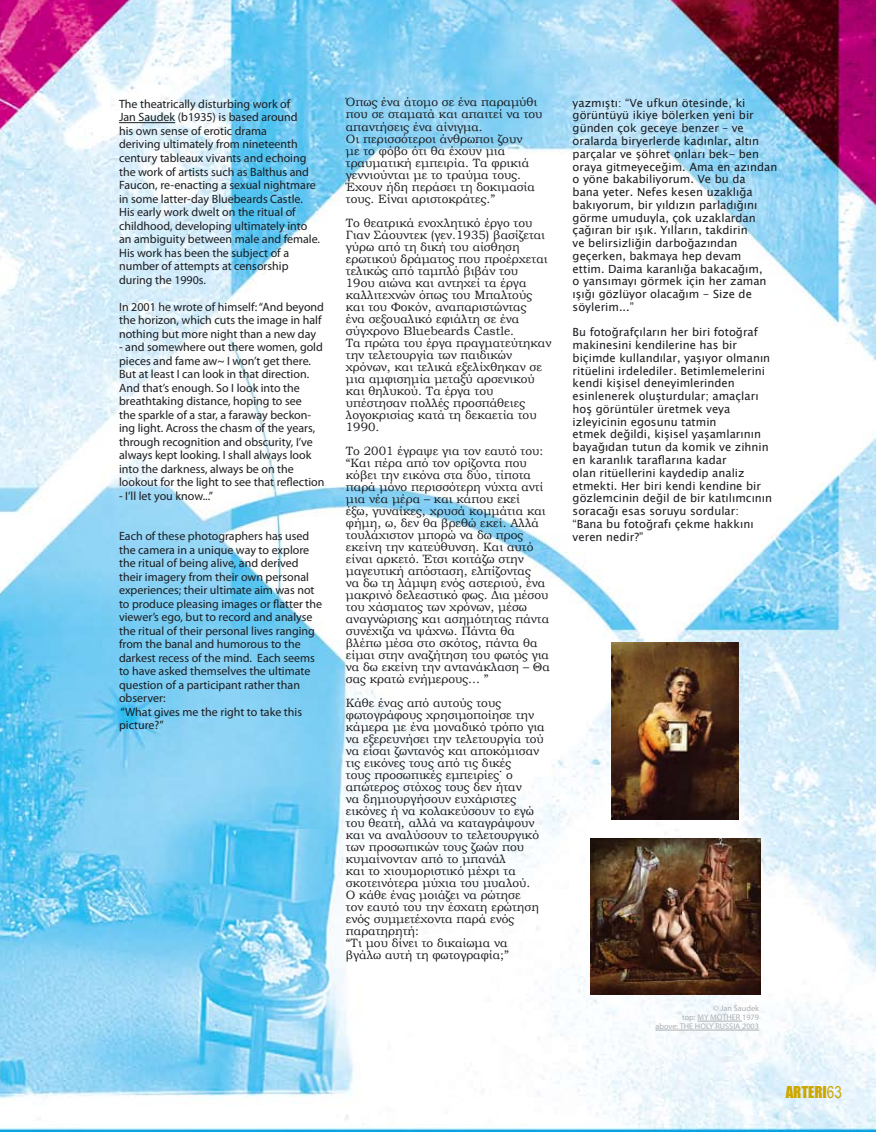
<style>
.page{position:relative;width:876px;height:1132px;background:#fff}
.page>*{position:absolute;margin:0;border:0;box-sizing:border-box;transform-origin:0 0}
.t1{font:15px "Impact";color:#cda700}
.t2{font:12px/12px "Bookman Old Style";color:#1b1c20}
.t3{font:12px/13.5px "Myriad Pro";color:#1b1c20}
.t4{font:11.25px/12.8px "Lucida Sans Unicode";color:#1b1c20}
.t5{font:8.25px/9px "Myriad Pro";color:#adafb2;text-align:right}
.s1{font-family:"Arial Narrow";font-size:16.5px}
</style>
<div class="page">
<img style="left:0;top:0;width:876px;height:1131px">
<hr style="left:119px;top:122px;width:56px;height:1px;background:#1b1c20">
<hr style="left:697px;top:1020px;width:45px;height:1px;background:#adafb2">
<hr style="left:655px;top:1029px;width:104px;height:1px;background:#adafb2">
<img style="left:611px;top:642px;width:128px;height:177px">
<img style="left:590px;top:838px;width:170px;height:155px">
<p class="t3" style="left:119px;top:97px;width:202px">The theatrically disturbing work of<br>Jan Saudek (b1935) is based around<br>his own sense of erotic drama<br>deriving ultimately from nineteenth century tableaux vivants and echoing the work of artists such as Balthus and Faucon, re-enacting a sexual nightmare in some latter-day Bluebeards Castle.<br>His early work dwelt on the ritual of childhood, developing ultimately into an ambiguity between male and female.<br>His work has been the subject of a number of attempts at censorship during the 1990s.</p>
<p class="t3" style="left:119px;top:299px;width:206px">In 2001 he wrote of himself: “And beyond the horizon, which cuts the image in half nothing but more night than a new day</p>
<p class="t3" style="left:119px;top:340px;width:207px">- and somewhere out there women, gold pieces and fame aw~ I won’t get there.<br>But at least I can look in that direction.<br>And that’s enough. So I look into the breathtaking distance, hoping to see<br>the sparkle of a star, a faraway beckon&shy;ing light. Across the chasm of the years, through recognition and obscurity, I’ve always kept looking. I shall always look into the darkness, always be on the lookout for the light to see that reflection</p>
<p class="t3" style="left:119px;top:488px;width:96px">- I’ll let you know...”</p>
<p class="t3" style="left:119px;top:529px;width:205px">Each of these photographers has used the camera in a unique way to explore the ritual of being alive, and derived their imagery from their own personal experiences; their ultimate aim was not to produce pleasing images or flatter the viewer’s ego, but to record and analyse the ritual of their personal lives ranging from the banal and humorous to the darkest recess of the mind. Each seems to have asked themselves the ultimate question of a participant rather than observer:<br>“What gives me the right to take this picture?”</p>
<p class="t2" style="left:346px;top:96px;width:198px">Όπως ένα άτομο σε ένα παραμύθι που σε σταματά και απαιτεί να του απαντήσεις ένα αίνιγμα.<br>Οι περισσότεροι άνθρωποι ζουν<br>με το φόβο ότι θα έχουν μια τραυματική εμπειρία. Τα φρικιά γεννιούνται με το τραύμα τους.<br>Έχουν ήδη περάσει τη δοκιμασία τους. Είναι αριστοκράτες.”</p>
<p class="t2" style="left:346px;top:216px;width:207px">Το θεατρικά ενοχλητικό έργο του<br>Γιαν Σάουντεκ (γεν.1935) βασίζεται γύρω από τη δική του αίσθηση ερωτικού δράματος που προέρχεται τελικώς από ταμπλό βιβάν του<br>19ου αιώνα και αντηχεί τα έργα καλλιτεχνών όπως του Μπαλτούς και του Φοκόν, αναπαριστώντας<br>ένα σεξουαλικό εφιάλτη σε ένα σύγχρονο Bluebeards Castle.<br>Τα πρώτα του έργα πραγματεύτηκαν την τελετουργία των παιδικών χρόνων, και τελικά εξελίχθηκαν σε μια αμφισημία μεταξύ αρσενικού και θηλυκού. Τα έργα του υπέστησαν πολλές προσπάθειες λογοκρισίας κατά τη δεκαετία του<br>1990.</p>
<p class="t2" style="left:346px;top:444px;width:206px">Το 2001 έγραψε για τον εαυτό του: “Και πέρα από τον ορίζοντα που κόβει την εικόνα στα δύο, τίποτα παρά μόνο περισσότερη νύχτα αντί μια νέα μέρα – και κάπου εκεί<br>έξω, γυναίκες, χρυσά κομμάτια και φήμη, ω, δεν θα βρεθώ εκεί. Αλλά τουλάχιστον μπορώ να δω προς εκείνη την κατεύθυνση. Και αυτό είναι αρκετό. Έτσι κοιτάζω στην μαγευτική απόσταση, ελπίζοντας<br>να δω τη λάμψη ενός αστεριού, ένα μακρινό δελεαστικό φως. Δια μέσου του χάσματος των χρόνων, μέσω αναγνώρισης και ασημότητας πάντα συνέχιζα να ψάχνω. Πάντα θα βλέπω μέσα στο σκότος, πάντα θα είμαι στην αναζήτηση του φωτός για να δω εκείνη την αντανάκλαση – Θα σας κρατώ ενήμερους... ”</p>
<p class="t2" style="left:346px;top:696px;width:200px">Κάθε ένας από αυτούς τους φωτογράφους χρησιμοποίησε την κάμερα με ένα μοναδικό τρόπο για να εξερευνήσει την τελετουργία τού να είσαι ζωντανός και αποκόμισαν τις εικόνες τους από τις δικές<br>τους προσωπικές εμπειρίες˙ ο απώτερος στόχος τους δεν ήταν<br>να δημιουργήσουν ευχάριστες εικόνες ή να κολακεύσουν το εγώ του θεατή, αλλά να καταγράψουν και να αναλύσουν το τελετουργικό των προσωπικών τους ζωών που κυμαίνονταν από το μπανάλ<br>και το χιουμοριστικό μέχρι τα σκοτεινότερα μύχια του μυαλού.<br>Ο κάθε ένας μοιάζει να ρώτησε<br>τον εαυτό του την έσχατη ερώτηση ενός συμμετέχοντα παρά ενός παρατηρητή:<br>“Τι μου δίνει το δικαίωμα να βγάλω αυτή τη φωτογραφία;”</p>
<p class="t4" style="left:573px;top:96px;width:206px">yazmıştı: “Ve ufkun ötesinde, ki görüntüyü ikiye bölerken yeni bir günden çok geceye benzer – ve oralarda biryerlerde kadınlar, altın parçalar ve şöhret onları bek- ben oraya gitmeyeceğim. Ama en azından o yöne bakabiliyorum. Ve bu da<br>bana yeter. Nefes kesen uzaklığa bakıyorum, bir yıldızın parladığını görme umuduyla, çok uzaklardan çağıran bir ışık. Yılların, takdirin<br>ve belirsizliğin darboğazından geçerken, bakmaya hep devam<br>ettim. Daima karanlığa bakacağım,<br>o yansımayı görmek için her zaman ışığı gözlüyor olacağım - Size de söylerim...”</p>
<p class="t4" style="left:573px;top:326px;width:201px">Bu fotoğrafçıların her biri fotoğraf makinesini kendilerine has bir biçimde kullandılar, yaşıyor olmanın ritüelini irdelediler. Betimlemelerini kendi kişisel deneyimlerinden esinlenerek oluşturdular; amaçları hoş görüntüler üretmek veya izleyicinin egosunu tatmin<br>etmek değildi, kişisel yaşamlarının bayağıdan tutun da komik ve zihnin en karanlık taraflarına kadar<br>olan ritüellerini kaydedip analiz etmekti. Her biri kendi kendine bir gözlemcinin değil de bir katılımcının soracağı esas soruyu sordular:<br>“Bana bu fotoğrafı çekme hakkını veren nedir?”</p>
<p class="t5" style="left:655px;top:1003px;width:105px">© Jan Saudek<br>top: MY MOTHER 1979<br>above: THE HOLY RUSSIA 2003</p>
<p class="t1" style="left:786px;top:1079px;width:58px">ARTERI<span class="s1">63</span></p>
</div>
